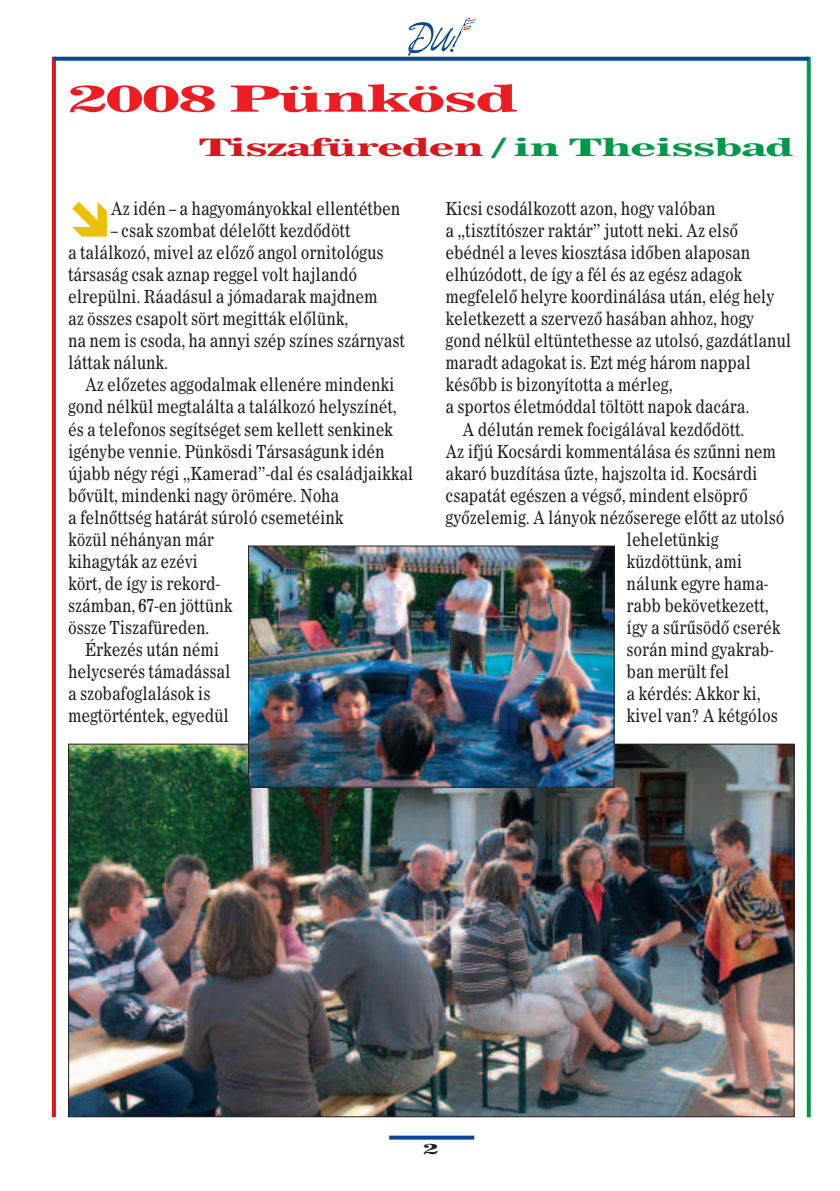
<style>
.page{position:relative;width:840px;height:1191px;background:#fff}
.page>*{position:absolute;margin:0;border:0;box-sizing:border-box;transform-origin:0 0}
.t1{font:700 36px "H Corona";letter-spacing:-.05em;color:#ee1d23;scale:2 1}
.t2{font:700 24px "H Corona";letter-spacing:-.05em;color:#d8171f;scale:2 1}
.t3{font:18px/22px "H Corona";letter-spacing:-.015em;color:#231f20;scale:.8 1}
.t4{font:700 14px "H Corona";color:#231f20;scale:2 1}
.s1{color:#00984a}
</style>
<div class="page">
<svg style="left:806px;top:57px;width:4px;height:1060px;background:#31ab6c"></svg>
<svg style="left:52px;top:57px;width:4px;height:1060px;background:#d81b23"></svg>
<svg style="left:54px;top:57px;width:754px;height:4px;background:#19529b"></svg>
<svg style="left:408px;top:18px;width:67px;height:38px"></svg>
<svg style="left:389px;top:1135px;width:85px;height:4px"></svg>
<img style="left:70px;top:745px;width:722px;height:370px">
<img style="left:250px;top:547px;width:362px;height:238px">
<div style="left:248px;top:545px;width:366px;height:242px;border:1px solid #231f20"></div>
<h1 class="t1" style="left:68px;top:78px;width:227px">2008 Pünkösd</h1>
<h2 class="t2" style="left:198px;top:133px;width:299px">Tiszafüreden <span class="s1">/ in Theissbad</span></h2>
<p class="t3" style="left:111px;top:198px;width:363px">Az idén – a hagyományokkal ellentétben</p>
<p class="t3" style="left:68px;top:220px;width:422px;text-indent:43px">– csak szombat délelôtt kezdôdött<br>a találkozó, mivel az elôzô angol ornitológus társaság csak aznap reggel volt hajlandó elrepülni. Ráadásul a jómadarak majdnem<br>az összes csapolt sört megitták elôlünk,<br>na nem is csoda, ha annyi szép színes szárnyast láttak nálunk.</p>
<p class="t3" style="left:85px;top:374px;width:388px">Az elôzetes aggodalmak ellenére mindenki</p>
<p class="t3" style="left:68px;top:396px;width:412px">gond nélkül megtalálta a találkozó helyszínét,</p>
<p class="t3" style="left:68px;top:418px;width:407px">és a telefonos segítséget sem kellett senkinek</p>
<p class="t3" style="left:68px;top:440px;width:397px">igénybe vennie. Pünkösdi Társaságunk idén</p>
<p class="t3" style="left:68px;top:462px;width:433px">újabb négy régi „Kamerad”-dal és családjaikkal</p>
<p class="t3" style="left:68px;top:484px;width:340px">bôvült, mindenki nagy örömére. Noha</p>
<p class="t3" style="left:68px;top:506px;width:345px">a felnôttség határát súroló csemetéink</p>
<p class="t3" style="left:68px;top:528px;width:184px">közül néhányan már</p>
<p class="t3" style="left:68px;top:550px;width:164px">kihagyták az ezévi</p>
<p class="t3" style="left:68px;top:572px;width:192px">kört, de így is rekord-</p>
<p class="t3" style="left:68px;top:594px;width:207px">számban, 67-en jöttünk</p>
<p class="t3" style="left:68px;top:616px;width:178px">össze Tiszafüreden.</p>
<p class="t3" style="left:85px;top:638px;width:169px">Érkezés után némi</p>
<p class="t3" style="left:68px;top:660px;width:205px">helycserés támadással</p>
<p class="t3" style="left:68px;top:682px;width:179px">a szobafoglalások is</p>
<p class="t3" style="left:68px;top:704px;width:203px">megtörténtek, egyedül</p>
<p class="t3" style="left:445px;top:198px;width:339px">Kicsi csodálkozott azon, hogy valóban</p>
<p class="t3" style="left:445px;top:220px;width:367px">a „tisztítószer raktár” jutott neki. Az elsô</p>
<p class="t3" style="left:445px;top:242px;width:382px">ebédnél a leves kiosztása idôben alaposan</p>
<p class="t3" style="left:445px;top:264px;width:372px">elhúzódott, de így a fél és az egész adagok</p>
<p class="t3" style="left:445px;top:286px;width:412px">megfelelô helyre koordinálása után, elég hely</p>
<p class="t3" style="left:445px;top:308px;width:387px">keletkezett a szervezô hasában ahhoz, hogy</p>
<p class="t3" style="left:445px;top:330px;width:433px">gond nélkül eltüntethesse az utolsó, gazdátlanul</p>
<p class="t3" style="left:445px;top:352px;width:383px">maradt adagokat is. Ezt még három nappal</p>
<p class="t3" style="left:445px;top:374px;width:285px">késôbb is bizonyította a mérleg,</p>
<p class="t3" style="left:445px;top:396px;width:381px">a sportos életmóddal töltött napok dacára.</p>
<p class="t3" style="left:462px;top:418px;width:353px">A délután remek focigálával kezdôdött.</p>
<p class="t3" style="left:445px;top:440px;width:414px">Az ifjú Kocsárdi kommentálása és szûnni nem</p>
<p class="t3" style="left:445px;top:462px;width:391px">akaró buzdítása ûzte, hajszolta id. Kocsárdi</p>
<p class="t3" style="left:445px;top:484px;width:379px">csapatát egészen a végsô, mindent elsöprô</p>
<p class="t3" style="left:445px;top:506px;width:425px">gyôzelemig. A lányok nézôserege elôtt az utolsó</p>
<p class="t3" style="left:626px;top:528px;width:117px">leheletünkig</p>
<p class="t3" style="left:626px;top:550px;width:146px">küzdöttünk, ami</p>
<p class="t3" style="left:626px;top:572px;width:179px">nálunk egyre hama-</p>
<p class="t3" style="left:626px;top:594px;width:179px">rabb bekövetkezett,</p>
<p class="t3" style="left:626px;top:616px;width:194px">így a sûrûsödô cserék</p>
<p class="t3" style="left:626px;top:638px;width:186px">során mind gyakrab-</p>
<p class="t3" style="left:626px;top:660px;width:130px">ban merült fel</p>
<p class="t3" style="left:626px;top:682px;width:169px">a kérdés: Akkor ki,</p>
<p class="t3" style="left:626px;top:704px;width:191px">kivel van? A kétgólos</p>
<p class="t4" style="left:423px;top:1140px;width:9px">2</p>
</div>
